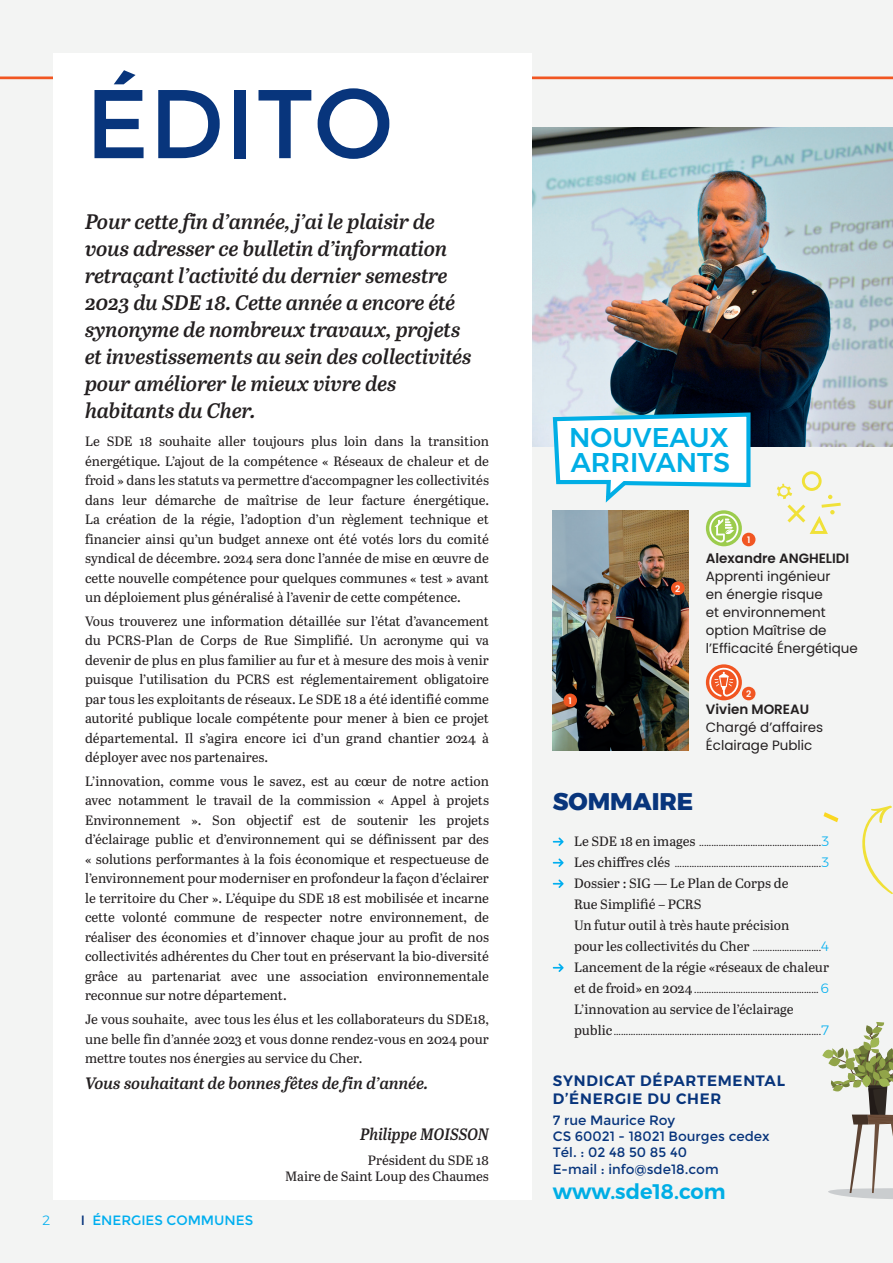
<style>
.page{position:relative;width:893px;height:1263px;background:#f3f4f3}
.page>*{position:absolute;margin:0;border:0;box-sizing:border-box;transform-origin:0 0}
.t1{font:97.5px "Montserrat";color:#08357c}
.t2{font:500 27px/25.5px "Montserrat";color:#00aee5}
.t3{font:800 24px "Montserrat";color:#08357c}
.t4{font:italic 600 21px/27px "Abril Text";letter-spacing:-.005em;color:#231f20}
.t5{font:600 21px "Montserrat";color:#00aee5}
.t6{font:italic 600 16.5px "Abril Text";color:#231f20}
.t7{font:italic 600 16.5px "Abril Text";color:#231f20;scale:.93 1}
.t8{font:600 15px/18px "Montserrat";letter-spacing:.05em;color:#08357c}
.t9{font:13.5px/19.5px "Abril Text";color:#231f20;text-align:justify}
.t10{font:13.5px/18px "Poppins";color:#231f20}
.t11{font:13.5px/16.5px "Montserrat";color:#08357c}
.t12{font:600 13.5px "Poppins";color:#231f20}
.t13{font:13.5px "Montserrat";color:#00aeef}
.t14{font:300 13.5px "Montserrat";color:#00aeef}
.t15{font:9px "Abril Text";color:#231f20}
.t16{font:600 9px "Poppins";color:#fff}
.s1{color:#08357c}
.s2{font-size:13.5px}
.s3{font-family:"Montserrat";font-weight:300;font-size:13.5px;color:#00aeef}
</style>
<div class="page">
<hr style="left:0;top:76px;width:893px;height:3px;background:#f15622">
<img style="left:531px;top:128px;width:362px;height:318px">
<div style="left:53px;top:53px;width:478px;height:1146px;background:#fff"></div>
<svg style="left:553px;top:837px;width:11px;height:9px"></svg>
<svg style="left:553px;top:858px;width:11px;height:9px"></svg>
<svg style="left:553px;top:879px;width:11px;height:9px"></svg>
<svg style="left:553px;top:963px;width:11px;height:9px"></svg>
<img style="left:553px;top:543px;width:136px;height:207px">
<div style="left:706px;top:664px;width:36px;height:36px;background:#f15622;border-radius:50%"></div>
<svg style="left:708px;top:666px;width:32px;height:31px"></svg>
<div style="left:671px;top:581px;width:14px;height:14px;background:#f15622;border-radius:50%"></div>
<div style="left:742px;top:687px;width:13px;height:13px;background:#f15622;border-radius:50%"></div>
<div style="left:563px;top:693px;width:14px;height:14px;background:#f15622;border-radius:50%"></div>
<div style="left:742px;top:533px;width:13px;height:13px;background:#f15622;border-radius:50%"></div>
<div style="left:706px;top:510px;width:36px;height:36px;background:#9ccc4d;border-radius:50%"></div>
<svg style="left:551px;top:410px;width:202px;height:133px"></svg>
<svg style="left:822px;top:1022px;width:71px;height:177px"></svg>
<svg style="left:823px;top:812px;width:15px;height:10px"></svg>
<svg style="left:862px;top:805px;width:31px;height:89px"></svg>
<svg style="left:777px;top:471px;width:64px;height:63px"></svg>
<h1 class="t1" style="left:85px;top:67px;width:311px">ÉDITO</h1>
<p class="t4" style="left:85px;top:207px;width:388px">Pour cette fin d’année, j’ai le plaisir de vous adresser ce bulletin d’information retraçant l’activité du dernier semestre 2023 du SDE 18. Cette année a encore été synonyme de nombreux travaux, projets et investissements au sein des collectivités pour améliorer le mieux vivre des habitants du Cher.</p>
<p class="t9" style="left:85px;top:431px;width:405px">Le SDE 18 souhaite aller toujours plus loin dans la transition énergétique. L’ajout de la compétence « Réseaux de chaleur et de froid » dans les statuts va permettre d‘accompagner les collectivités dans leur démarche de maîtrise de leur facture énergétique.<br>La création de la régie, l’adoption d’un règlement technique et financier ainsi qu’un budget annexe ont été votés lors du comité syndical de décembre. 2024 sera donc l’année de mise en œuvre de cette nouvelle compétence pour quelques communes « test » avant un déploiement plus généralisé à l’avenir de cette compétence.</p>
<p class="t9" style="left:85px;top:611px;width:405px">Vous trouverez une information détaillée sur l’état d’avancement du PCRS-Plan de Corps de Rue Simplifié. Un acronyme qui va devenir de plus en plus familier au fur et à mesure des mois à venir puisque l’utilisation du PCRS est réglementairement obligatoire par tous les exploitants de réseaux. Le SDE 18 a été identifié comme autorité publique locale compétente pour mener à bien ce projet départemental. Il s’agira encore ici d’un grand chantier 2024 à déployer avec nos partenaires.</p>
<p class="t9" style="left:85px;top:771px;width:405px">L’innovation, comme vous le savez, est au cœur de notre action avec notamment le travail de la commission « Appel à projets Environnement ». Son objectif est de soutenir les projets d’éclairage public et d’environnement qui se définissent par des « solutions performantes à la fois économique et respectueuse de l’environnement pour moderniser en profondeur la façon d’éclairer le territoire du Cher ». L’équipe du SDE 18 est mobilisée et incarne cette volonté commune de respecter notre environnement, de réaliser des économies et d’innover chaque jour au profit de nos collectivités adhérentes du Cher tout en préservant la bio-diversité grâce au partenariat avec une association environnementale reconnue sur notre département.</p>
<p class="t9" style="left:85px;top:1009px;width:405px">Je vous souhaite, avec tous les élus et les collaborateurs du SDE18, une belle fin d’année 2023 et vous donne rendez-vous en 2024 pour mettre toutes nos énergies au service du Cher.</p>
<p class="t6" style="left:85px;top:1071px;width:345px">Vous souhaitant de bonnes fêtes de fin d’année.</p>
<p class="t14" style="left:43px;top:1210px;width:9px">2</p>
<p class="t13" style="left:81px;top:1212px;width:174px"><span class="s1">I</span> ÉNERGIES COMMUNES</p>
<p class="t7" style="left:360px;top:1122px;width:140px">Philippe MOISSON</p>
<p class="t9" style="left:285px;top:1151px;width:205px;line-height:16.2px;text-align:right">Président du SDE 18<br>Maire de Saint Loup des Chaumes</p>
<h2 class="t2" style="left:569px;top:424px;width:162px">NOUVEAUX<br>ARRIVANTS</h2>
<p class="t16" style="left:747px;top:534px;width:5px">1</p>
<p class="t16" style="left:569px;top:695px;width:5px">1</p>
<p class="t16" style="left:675px;top:583px;width:7px">2</p>
<p class="t12" style="left:706px;top:550px;width:145px">Alexandre ANGHELIDI</p>
<p class="t10" style="left:706px;top:567px;width:153px">Apprenti ingénieur<br>en énergie risque<br>et environnement option Maîtrise de l’Efficacité Énergétique</p>
<p class="t16" style="left:746px;top:689px;width:7px">2</p>
<p class="t12" style="left:706px;top:702px;width:105px">Vivien MOREAU</p>
<p class="t10" style="left:706px;top:719px;width:119px">Chargé d’affaires<br>Éclairage Public</p>
<h3 class="t3" style="left:553px;top:782px;width:142px">SOMMAIRE</h3>
<p class="t15" style="left:574px;top:836px;width:257px"><span class="s2">Le SDE 18 en images</span> ..................................................<span class="s3">3</span></p>
<p class="t15" style="left:574px;top:857px;width:257px"><span class="s2">Les chiffres clés</span> ............................................................<span class="s3">3</span></p>
<p class="t9" style="left:574px;top:872px;width:217px;line-height:21px;text-align:left">Dossier : SIG — Le Plan de Corps de<br>Rue Simplifié – PCRS<br>Un futur outil à très haute précision pour les collectivités du Cher</p>
<p class="t14" style="left:821px;top:936px;width:9px">4</p>
<p class="t9" style="left:574px;top:957px;width:257px">Lancement de la régie «réseaux de chaleur</p>
<p class="t15" style="left:574px;top:983px;width:257px"><span class="s2">et de froid» en 2024</span> ................................................... <span class="s3">6</span></p>
<p class="t9" style="left:574px;top:999px;width:221px">L’innovation au service de l’éclairage</p>
<p class="t15" style="left:574px;top:1025px;width:257px"><span class="s2">public</span>.....................................................................................<span class="s3">7</span></p>
<p class="t8" style="left:553px;top:1072px;width:234px">SYNDICAT DÉPARTEMENTAL<br>D’ÉNERGIE DU CHER</p>
<p class="t11" style="left:553px;top:1112px;width:218px">7 rue Maurice Roy<br>CS 60021 - 18021 Bourges cedex<br>Tél. : 02 48 50 85 40<br>E-mail : info@sde18.com</p>
<h3 class="t5" style="left:553px;top:1175px;width:174px">www.sde18.com</h3>
</div>
